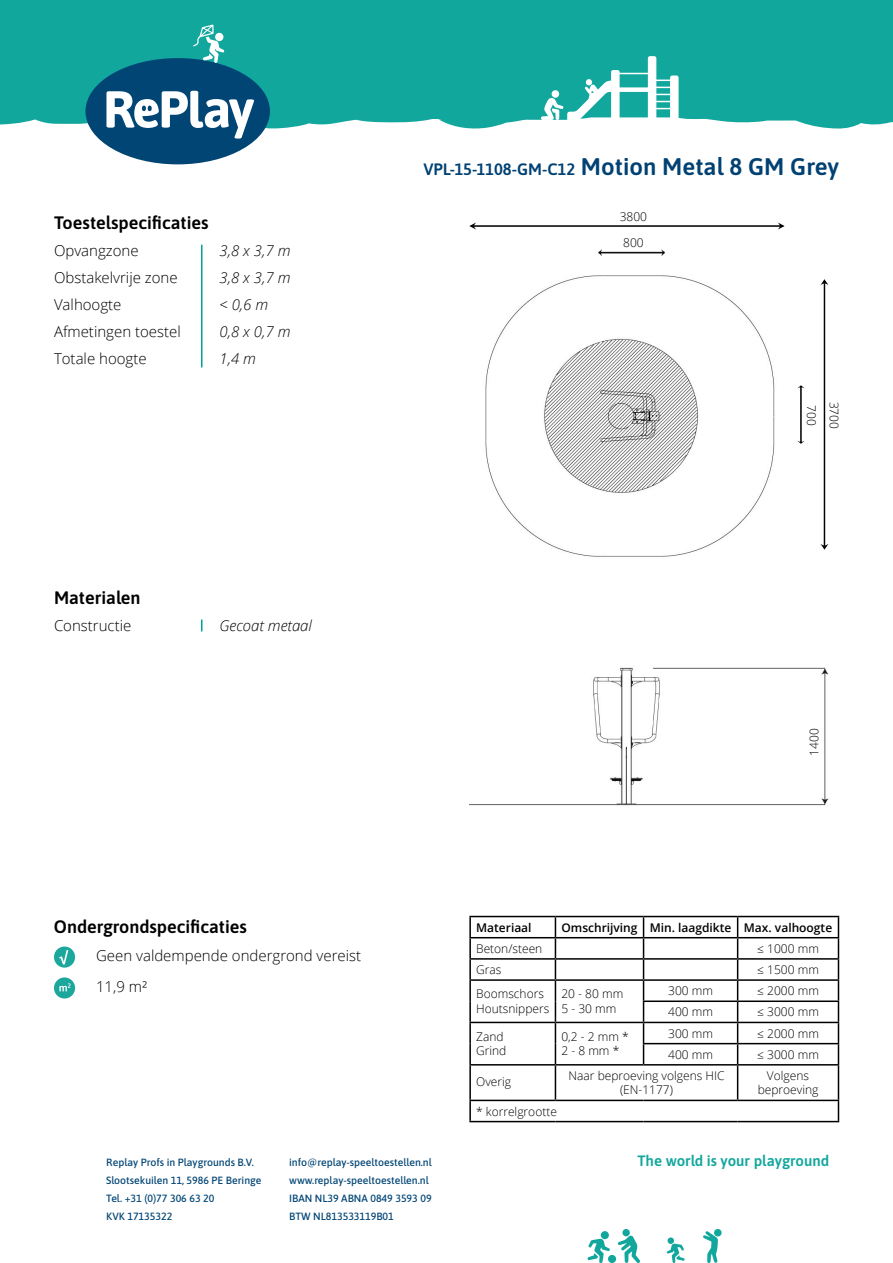
<style>
.page{position:relative;width:893px;height:1263px;background:#fff}
.page>*{position:absolute;margin:0;border:0;box-sizing:border-box;transform-origin:0 0}
.t1{font:600 18px "Asap";color:#000}
.t2{font:600 16.5px "Asap";color:#004173}
.t3{font:300 15px/27px "Open Sans";color:#000}
.t4{font:italic 300 15px "Open Sans";color:#000}
.t5{font:600 15px "Asap";color:#12a79d}
.t6{font:300 12px/14.4px "Open Sans";color:#000;text-align:center}
.t7{font:600 12px "Open Sans";color:#000}
.t8{font:500 10.5px/18px "Asap";color:#014575}
.s1{font-size:24px}
</style>
<div class="page">
<hr style="left:201px;top:245px;width:1px;height:122px;background:#00a199">
<div style="left:54px;top:946px;width:21px;height:21px;background:#1ca79d;border-radius:50%"></div>
<svg style="left:59px;top:950px;width:9px;height:14px"></svg>
<div style="left:54px;top:977px;width:21px;height:21px;background:#1ca79d;border-radius:50%"></div>
<svg style="left:59px;top:983px;width:12px;height:8px"></svg>
<div style="left:0;top:0;width:893px;height:129px;background:#12a79d"></div>
<svg style="left:703px;top:1229px;width:18px;height:34px"></svg>
<div style="left:608px;top:1255px;width:8px;height:8px;background:#12a79d;border-radius:50%"></div>
<div style="left:601px;top:1231px;width:8px;height:8px;background:#12a79d;border-radius:50%"></div>
<svg style="left:587px;top:1238px;width:23px;height:25px"></svg>
<div style="left:668px;top:1237px;width:6px;height:7px;background:#12a79d;border-radius:50%"></div>
<svg style="left:667px;top:1243px;width:18px;height:20px"></svg>
<svg style="left:618px;top:1235px;width:22px;height:28px"></svg>
<div style="left:622px;top:1229px;width:8px;height:7px;background:#12a79d;border-radius:50%"></div>
<svg style="left:85px;top:24px;width:185px;height:140px"></svg>
<hr style="left:615px;top:73px;width:35px;height:1px;background:#fff">
<div style="left:615px;top:87px;width:35px;height:5px;background:#fff"></div>
<svg style="left:648px;top:56px;width:31px;height:64px"></svg>
<svg style="left:541px;top:70px;width:79px;height:50px"></svg>
<div style="left:552px;top:90px;width:7px;height:8px;background:#fff;border-radius:50%"></div>
<img style="left:485px;top:275px;width:290px;height:282px">
<img style="left:469px;top:667px;width:360px;height:139px">
<img style="left:469px;top:222px;width:315px;height:8px">
<img style="left:598px;top:250px;width:66px;height:6px">
<img style="left:820px;top:280px;width:8px;height:269px">
<svg style="left:201px;top:619px;width:1px;height:12px"></svg>
<img style="left:798px;top:386px;width:6px;height:57px">
<hr style="left:469px;top:916px;width:86px;height:1px;background:#000">
<hr style="left:469px;top:917px;width:2px;height:20px;background:#000">
<hr style="left:555px;top:916px;width:88px;height:1px;background:#000">
<hr style="left:644px;top:916px;width:94px;height:1px;background:#000">
<hr style="left:738px;top:916px;width:101px;height:1px;background:#000">
<hr style="left:469px;top:937px;width:86px;height:1px;background:#000">
<hr style="left:469px;top:938px;width:2px;height:20px;background:#000">
<hr style="left:555px;top:937px;width:88px;height:1px;background:#000">
<hr style="left:644px;top:937px;width:94px;height:1px;background:#000">
<hr style="left:738px;top:937px;width:101px;height:1px;background:#000">
<hr style="left:469px;top:958px;width:86px;height:2px;background:#000">
<svg style="left:469px;top:960px;width:2px;height:19px"></svg>
<hr style="left:555px;top:958px;width:88px;height:2px;background:#000">
<hr style="left:644px;top:958px;width:94px;height:2px;background:#000">
<hr style="left:738px;top:958px;width:101px;height:2px;background:#000">
<hr style="left:469px;top:979px;width:86px;height:2px;background:#000">
<hr style="left:469px;top:981px;width:2px;height:20px;background:#000">
<hr style="left:555px;top:979px;width:88px;height:2px;background:#000">
<hr style="left:644px;top:979px;width:94px;height:2px;background:#000">
<hr style="left:738px;top:979px;width:101px;height:2px;background:#000">
<hr style="left:469px;top:1001px;width:2px;height:21px;background:#000">
<hr style="left:643px;top:1000px;width:95px;height:2px;background:#000">
<hr style="left:738px;top:1000px;width:101px;height:2px;background:#000">
<hr style="left:469px;top:1022px;width:86px;height:1px;background:#000">
<hr style="left:469px;top:1023px;width:2px;height:21px;background:#000">
<hr style="left:555px;top:1022px;width:88px;height:1px;background:#000">
<hr style="left:644px;top:1022px;width:94px;height:1px;background:#000">
<hr style="left:738px;top:1022px;width:101px;height:1px;background:#000">
<hr style="left:469px;top:1044px;width:2px;height:20px;background:#000">
<svg style="left:555px;top:917px;width:1px;height:147px"></svg>
<hr style="left:643px;top:1043px;width:95px;height:1px;background:#000">
<svg style="left:643px;top:917px;width:1px;height:147px"></svg>
<hr style="left:738px;top:1043px;width:101px;height:1px;background:#000">
<svg style="left:737px;top:917px;width:1px;height:147px"></svg>
<svg style="left:838px;top:917px;width:1px;height:147px"></svg>
<hr style="left:469px;top:1064px;width:86px;height:1px;background:#000">
<hr style="left:469px;top:1065px;width:2px;height:35px;background:#000">
<hr style="left:555px;top:1064px;width:88px;height:1px;background:#000">
<hr style="left:555px;top:1065px;width:1px;height:35px;background:#000">
<hr style="left:644px;top:1064px;width:94px;height:1px;background:#000">
<hr style="left:738px;top:1064px;width:101px;height:1px;background:#000">
<hr style="left:737px;top:1065px;width:1px;height:35px;background:#000">
<hr style="left:838px;top:1065px;width:1px;height:35px;background:#000">
<hr style="left:469px;top:1100px;width:86px;height:1px;background:#000">
<hr style="left:469px;top:1101px;width:2px;height:20px;background:#000">
<hr style="left:555px;top:1100px;width:88px;height:1px;background:#000">
<hr style="left:644px;top:1100px;width:94px;height:1px;background:#000">
<hr style="left:738px;top:1100px;width:101px;height:1px;background:#000">
<svg style="left:838px;top:1101px;width:1px;height:20px"></svg>
<hr style="left:469px;top:1121px;width:86px;height:1px;background:#000">
<hr style="left:555px;top:1121px;width:88px;height:1px;background:#000">
<hr style="left:644px;top:1121px;width:94px;height:1px;background:#000">
<hr style="left:738px;top:1121px;width:101px;height:1px;background:#000">
<h1 class="t1" style="left:54px;top:210px;width:156px">Toestelspecificaties</h1>
<p class="t3" style="left:54px;top:237px;width:128px">Opvangzone<br>Obstakelvrije zone<br>Valhoogte<br>Afmetingen toestel<br>Totale hoogte</p>
<p class="t4" style="left:220px;top:240px;width:72px">3,8 x 3,7 m</p>
<p class="t4" style="left:220px;top:267px;width:72px">3,8 x 3,7 m</p>
<p class="t4" style="left:220px;top:294px;width:50px">&lt; 0,6 m</p>
<p class="t4" style="left:220px;top:321px;width:72px">0,8 x 0,7 m</p>
<p class="t4" style="left:220px;top:348px;width:38px">1,4 m</p>
<h1 class="t1" style="left:54px;top:585px;width:88px">Materialen</h1>
<p class="t3" style="left:54px;top:612px;width:79px">Constructie</p>
<p class="t4" style="left:220px;top:615px;width:94px">Gecoat metaal</p>
<p class="t2" style="left:423px;top:158px;width:417px">VPL-15-1108-GM-C12 <span class="s1">Motion Metal 8 GM Grey</span></p>
<p class="t6" style="left:620px;top:209px;width:29px">3800</p>
<p class="t6" style="left:623px;top:235px;width:22px">800</p>
<p class="t6" style="left:819px;top:405px;width:22px;rotate:90deg">700</p>
<p class="t6" style="left:842px;top:401px;width:29px;rotate:90deg">3700</p>
<p class="t6" style="left:806px;top:756px;width:29px;rotate:-90deg">1400</p>
<h1 class="t1" style="left:54px;top:914px;width:195px">Ondergrondspecificaties</h1>
<p class="t3" style="left:96px;top:942px;width:267px">Geen valdempende ondergrond vereist</p>
<p class="t3" style="left:96px;top:973px;width:53px">11,9 m²</p>
<p class="t7" style="left:476px;top:919px;width:57px">Materiaal</p>
<p class="t7" style="left:561px;top:919px;width:78px">Omschrijving</p>
<p class="t7" style="left:650px;top:919px;width:83px">Min. laagdikte</p>
<p class="t7" style="left:744px;top:919px;width:90px">Max. valhoogte</p>
<p class="t6" style="left:476px;top:941px;width:68px">Beton/steen</p>
<p class="t6" style="left:757px;top:941px;width:63px">≤ 1000 mm</p>
<p class="t6" style="left:476px;top:962px;width:27px">Gras</p>
<p class="t6" style="left:757px;top:962px;width:63px">≤ 1500 mm</p>
<p class="t6" style="left:476px;top:986px;width:69px">Boomschors</p>
<p class="t6" style="left:476px;top:1001px;width:75px">Houtsnippers</p>
<p class="t6" style="left:761px;top:941px;width:56px">≤ 600 mm</p>
<p class="t6" style="left:668px;top:983px;width:46px">300 mm</p>
<p class="t6" style="left:757px;top:983px;width:63px">≤ 2000 mm</p>
<p class="t6" style="left:668px;top:1004px;width:46px">400 mm</p>
<p class="t6" style="left:757px;top:1004px;width:63px">≤ 3000 mm</p>
<p class="t6" style="left:561px;top:986px;width:63px">20 - 80 mm</p>
<p class="t6" style="left:561px;top:1001px;width:56px">5 - 30 mm</p>
<p class="t6" style="left:476px;top:1029px;width:29px">Zand</p>
<p class="t6" style="left:476px;top:1043px;width:32px">Grind</p>
<p class="t6" style="left:561px;top:1029px;width:69px">0,2 - 2 mm *</p>
<p class="t6" style="left:561px;top:1043px;width:59px">2 - 8 mm *</p>
<p class="t6" style="left:668px;top:1026px;width:46px">300 mm</p>
<p class="t6" style="left:757px;top:1026px;width:63px">≤ 2000 mm</p>
<p class="t6" style="left:668px;top:1047px;width:46px">400 mm</p>
<p class="t6" style="left:757px;top:1047px;width:63px">≤ 3000 mm</p>
<p class="t6" style="left:476px;top:1074px;width:36px">Overig</p>
<p class="t6" style="left:568px;top:1068px;width:158px">Naar beproeving volgens HIC (EN-1177)</p>
<p class="t6" style="left:767px;top:1068px;width:44px">Volgens</p>
<p class="t6" style="left:758px;top:1082px;width:62px">beproeving</p>
<p class="t6" style="left:476px;top:1104px;width:82px">* korrelgrootte</p>
<p class="t8" style="left:106px;top:1153px;width:157px">Replay Profs in Playgrounds B.V.<br>Slootsekuilen 11, 5986 PE Beringe<br>Tel. +31 (0)77 306 63 20<br>KVK 17135322</p>
<p class="t8" style="left:289px;top:1153px;width:144px">info@replay-speeltoestellen.nl www.replay-speeltoestellen.nl<br>IBAN NL39 ABNA 0849 3593 09<br>BTW NL813533119B01</p>
<p class="t5" style="left:638px;top:1151px;width:193px">The world is your playground</p>
</div>
